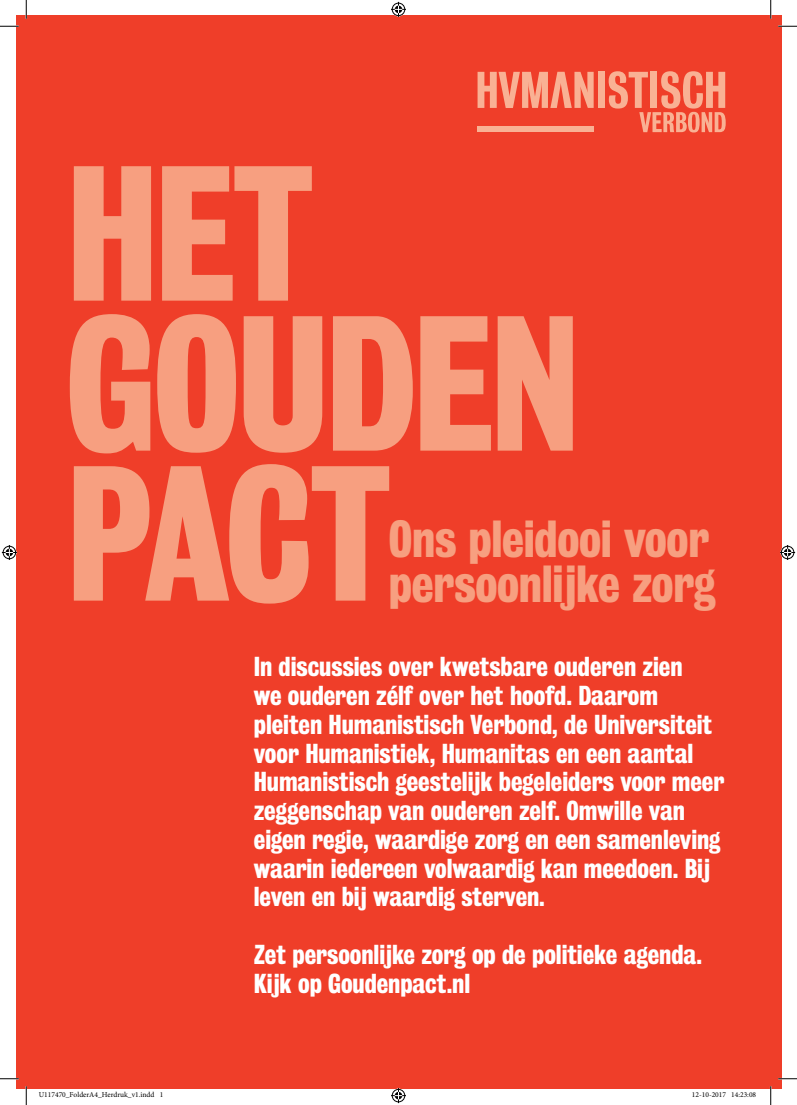
<style>
.page{position:relative;width:797px;height:1105px;background:#fff}
.page>*{position:absolute;margin:0;border:0;box-sizing:border-box;transform-origin:0 0}
.t1{font:175px/150px "Bureau Grotesque Three Seven";letter-spacing:-.025em;color:#f79f80}
.t2{font:47.5px/45px "Bureau Grotesque Three Seven";letter-spacing:-.005em;color:#f79f80}
.t3{font:25px/28.8px "Bureau Grotesque Three Seven";letter-spacing:-.005em;color:#fff}
.t4{font:7.5px "Minion Pro";color:#000}
</style>
<div class="page">
<div style="left:16px;top:16px;width:765px;height:1073px;background:#ef3e29"></div>
<div style="left:598px;top:72px;width:7px;height:36px;background:#f9b194"></div>
<svg style="left:608px;top:71px;width:117px;height:61px"></svg>
<svg style="left:477px;top:72px;width:116px;height:36px"></svg>
<div style="left:477px;top:127px;width:116px;height:5px;background:#f9b194"></div>
<svg style="left:0;top:25px;width:19px;height:2px"></svg>
<svg style="left:778px;top:25px;width:19px;height:2px"></svg>
<svg style="left:0;top:1078px;width:19px;height:1px"></svg>
<svg style="left:778px;top:1078px;width:19px;height:1px"></svg>
<svg style="left:25px;top:0;width:2px;height:19px"></svg>
<svg style="left:25px;top:1086px;width:2px;height:19px"></svg>
<svg style="left:770px;top:0;width:1px;height:19px"></svg>
<svg style="left:770px;top:1086px;width:1px;height:19px"></svg>
<svg style="left:391px;top:2px;width:15px;height:15px"></svg>
<svg style="left:391px;top:1088px;width:15px;height:15px"></svg>
<svg style="left:2px;top:545px;width:15px;height:15px"></svg>
<svg style="left:780px;top:545px;width:15px;height:15px"></svg>
<h1 class="t1" style="left:66px;top:160px;width:516px">HET<br>GOUDEN<br>PACT</h1>
<h2 class="t2" style="left:389px;top:517px;width:328px">Ons pleidooi voor persoonlijke zorg</h2>
<p class="t3" style="left:254px;top:652px;width:472px">In discussies over kwetsbare ouderen zien<br>we ouderen zélf over het hoofd. Daarom pleiten Humanistisch Verbond, de Universiteit voor Humanistiek, Humanitas en een aantal Humanistisch geestelijk begeleiders voor meer zeggenschap van ouderen zelf. Omwille van eigen regie, waardige zorg en een samenleving waarin iedereen volwaardig kan meedoen. Bij leven en bij waardig sterven.</p>
<p class="t3" style="left:254px;top:940px;width:450px">Zet persoonlijke zorg op de politieke agenda.<br>Kijk op Goudenpact.nl</p>
<p class="t4" style="left:39px;top:1090px;width:126px">U117470_FolderA4_Herdruk_v1.indd 1</p>
<p class="t4" style="left:692px;top:1090px;width:66px">12-10-2017 14:23:08</p>
</div>
